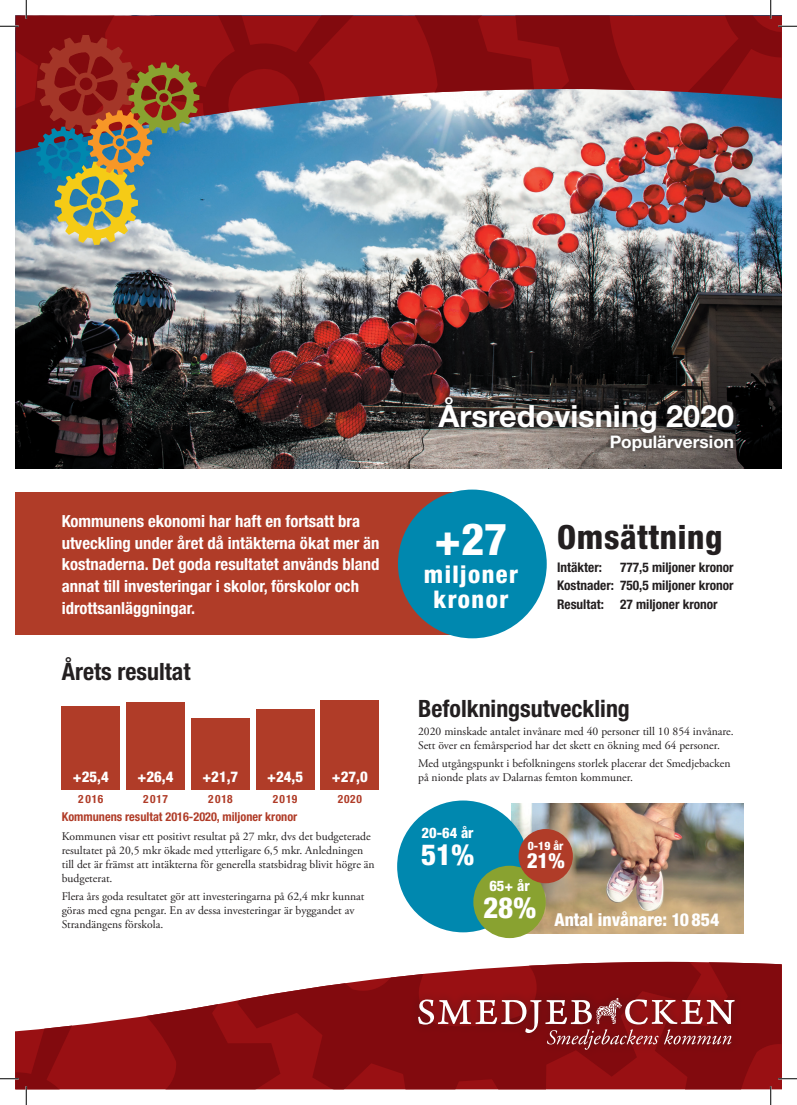
<style>
.page{position:relative;width:797px;height:1105px;background:#fff}
.page>*{position:absolute;margin:0;border:0;box-sizing:border-box;transform-origin:0 0}
.t1{font:800 condensed 44.38px "Helvetica Neue";color:#fff}
.t2{font:800 condensed 33.38px "Helvetica Neue";letter-spacing:.02em;color:#231f20}
.t3{font:700 30.62px "Helvetica Neue";color:#fff}
.t4{font:800 condensed 29.12px "Helvetica Neue";color:#fff}
.t5{font:800 condensed 24.38px/24.9px "Helvetica Neue";letter-spacing:.06em;color:#fff;text-align:center}
.t6{font:700 condensed 23.88px "Helvetica Neue";color:#231f20}
.t7{font:800 condensed 21px "Helvetica Neue";color:#fff}
.t8{font:800 condensed 17.88px "Helvetica Neue";color:#fff}
.t9{font:700 17.38px "Helvetica Neue";color:#fff}
.t10{font:700 condensed 16.62px/21.6px "Helvetica Neue";color:#fff}
.t11{font:800 condensed 14.88px "Helvetica Neue";color:#fff}
.t12{font:800 condensed 14.5px "Helvetica Neue";color:#fff}
.t13{font:700 condensed 13.38px/18.8px "Helvetica Neue";color:#231f20;text-align:justify}
.t14{font:700 condensed 12.25px "Helvetica Neue";color:#b03c28}
.t15{font:11.62px/14px "Adobe Garamond Pro";color:#231f20}
.t16{font:800 condensed 11.62px "Helvetica Neue";color:#fff}
.t17{font:700 condensed 11.38px "Helvetica Neue";letter-spacing:.08em;color:#b03c28}
</style>
<div class="page">
<svg style="left:16px;top:1031px;width:765px;height:58px;background:#8d0c10"></svg>
<svg style="left:287px;top:974px;width:131px;height:57px;background:#973033"></svg>
<svg style="left:20px;top:991px;width:267px;height:40px"></svg>
<div style="left:16px;top:492px;width:456px;height:143px;background:#b03c28"></div>
<img style="left:16px;top:168px;width:765px;height:300px">
<svg style="left:16px;top:153px;width:765px;height:15px"></svg>
<svg style="left:534px;top:16px;width:247px;height:137px;background:#964e56"></svg>
<svg style="left:16px;top:16px;width:518px;height:137px;background:#8c4752"></svg>
<div style="left:433px;top:392px;width:306px;height:65px;background:#231f20;opacity:.75"></div>
<svg style="left:36px;top:35px;width:163px;height:210px;background:#7e695d"></svg>
<div style="left:398px;top:490px;width:148px;height:148px;background:#0088af;border-radius:50%"></div>
<div style="left:321px;top:701px;width:58px;height:89px;background:#b03c28"></div>
<div style="left:62px;top:706px;width:58px;height:84px;background:#b03c28"></div>
<div style="left:126px;top:703px;width:59px;height:87px;background:#b03c28"></div>
<div style="left:191px;top:718px;width:58px;height:72px;background:#b03c28"></div>
<div style="left:256px;top:709px;width:58px;height:81px;background:#b03c28"></div>
<img style="left:511px;top:804px;width:232px;height:129px">
<div style="left:397px;top:800px;width:132px;height:132px;background:#0088af;border-radius:50%"></div>
<div style="left:473px;top:866px;width:72px;height:72px;background:#89a230;border-radius:50%"></div>
<div style="left:518px;top:829px;width:55px;height:54px;background:#b03c28;border-radius:50%"></div>
<div style="left:409px;top:989px;width:334px;height:69px;background:#231f20;opacity:.45"></div>
<svg style="left:418px;top:962px;width:363px;height:88px;background:#952c2f"></svg>
<svg style="left:0;top:25px;width:19px;height:2px"></svg>
<svg style="left:778px;top:25px;width:19px;height:2px"></svg>
<svg style="left:0;top:1078px;width:19px;height:1px"></svg>
<svg style="left:778px;top:1078px;width:19px;height:1px"></svg>
<svg style="left:25px;top:0;width:2px;height:19px"></svg>
<svg style="left:25px;top:1086px;width:2px;height:19px"></svg>
<svg style="left:770px;top:0;width:1px;height:19px"></svg>
<svg style="left:770px;top:1086px;width:1px;height:19px"></svg>
<h3 class="t10" style="left:62px;top:510px;width:319px">Kommunens ekonomi har haft en fortsatt bra utveckling under året då intäkterna ökat mer än kostnaderna. Det goda resultatet används bland annat till investeringar i skolor, förskolor och idrottsanläggningar.</h3>
<h3 class="t6" style="left:62px;top:656px;width:130px">Årets resultat</h3>
<p class="t11" style="left:73px;top:768px;width:37px">+25,4</p>
<p class="t17" style="left:78px;top:792px;width:27px">2016</p>
<p class="t11" style="left:138px;top:768px;width:37px">+26,4</p>
<p class="t17" style="left:143px;top:792px;width:26px">2017</p>
<p class="t11" style="left:202px;top:768px;width:37px">+21,7</p>
<p class="t17" style="left:208px;top:792px;width:26px">2018</p>
<p class="t11" style="left:267px;top:768px;width:37px">+24,5</p>
<p class="t17" style="left:273px;top:792px;width:26px">2019</p>
<p class="t11" style="left:332px;top:768px;width:37px">+27,0</p>
<p class="t17" style="left:338px;top:792px;width:25px">2020</p>
<p class="t14" style="left:62px;top:809px;width:237px">Kommunens resultat 2016-2020, miljoner kronor</p>
<p class="t15" style="left:62px;top:829px;width:314px">Kommunen visar ett positivt resultat på 27 mkr, dvs det budgeterade resultatet på 20,5 mkr ökade med ytterligare 6,5 mkr. Anledningen till det är främst att intäkterna för generella statsbidrag blivit högre än budgeterat.</p>
<p class="t15" style="left:62px;top:890px;width:304px">Flera års goda resultatet gör att investeringarna på 62,4 mkr kunnat göras med egna pengar. En av dessa investeringar är byggandet av<br>Strandängens förskola.</p>
<h3 class="t3" style="left:438px;top:397px;width:297px">Årsredovisning 2020</h3>
<h3 class="t9" style="left:609px;top:431px;width:126px">Populärversion</h3>
<h1 class="t1" style="left:434px;top:511px;width:74px">+27</h1>
<h3 class="t5" style="left:424px;top:561px;width:96px">miljoner kronor</h3>
<h2 class="t2" style="left:557px;top:517px;width:167px">Omsättning</h2>
<p class="t13" style="left:557px;top:557px;width:46px">Intäkter:</p>
<p class="t13" style="left:557px;top:557px;width:178px;text-indent:63px">777,5 miljoner kronor Kostnader: 750,5 miljoner kronor Resultat: 27 miljoner kronor</p>
<h3 class="t6" style="left:418px;top:694px;width:213px">Befolkningsutveckling</h3>
<p class="t15" style="left:418px;top:724px;width:317px">2020 minskade antalet invånare med 40 personer till 10 854 invånare.<br>Sett över en femårsperiod har det skett en ökning med 64 personer.</p>
<p class="t15" style="left:418px;top:757px;width:314px">Med utgångspunkt i befolkningens storlek placerar det Smedjebacken på nionde plats av Dalarnas femton kommuner.</p>
<p class="t12" style="left:421px;top:824px;width:54px">20-64 år</p>
<h3 class="t4" style="left:421px;top:837px;width:54px">51%</h3>
<p class="t16" style="left:528px;top:838px;width:37px">0-19 år</p>
<h3 class="t7" style="left:526px;top:847px;width:40px">21%</h3>
<p class="t12" style="left:489px;top:877px;width:42px">65+ år</p>
<h3 class="t4" style="left:483px;top:890px;width:54px">28%</h3>
<h3 class="t8" style="left:554px;top:909px;width:166px">Antal invånare: 10 854</h3>
</div>
